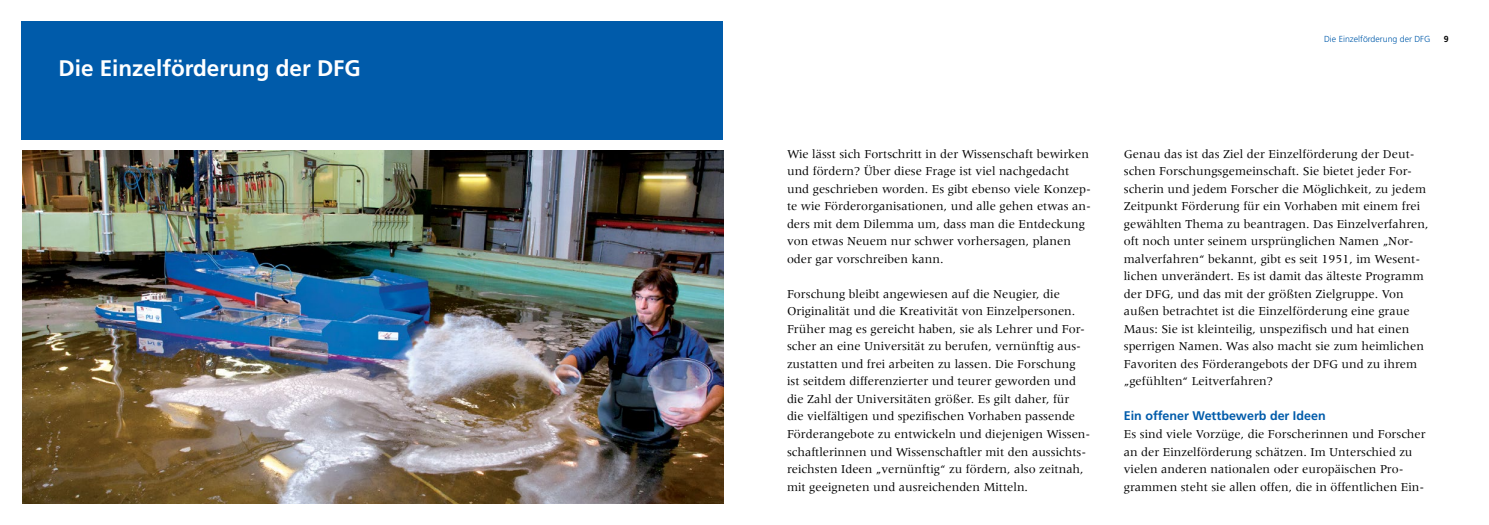
<style>
.page{position:relative;width:1489px;height:525px;background:#fff}
.page>*{position:absolute;margin:0;border:0;box-sizing:border-box;transform-origin:0 0}
.t1{font:700 22.5px "Frutiger LT Std";color:#fff}
.t2{font:12.5px/17.5px "Meridien LT Std";color:#000}
.t3{font:700 12.5px "Frutiger LT Std";color:#005baa}
.t4{font:300 8.75px "Frutiger LT Std";color:#005baa}
.t5{font:700 8.75px "Frutiger LT Std";color:#000}
</style>
<div class="page">
<div style="left:21px;top:21px;width:702px;height:119px;background:#005baa"></div>
<img style="left:22px;top:151px;width:701px;height:352px">
<h1 class="t1" style="left:58px;top:55px;width:304px">Die Einzelförderung der DFG</h1>
<p class="t4" style="left:1323px;top:34px;width:108px">Die Einzelförderung der DFG</p>
<p class="t5" style="left:1443px;top:34px;width:6px">9</p>
<p class="t2" style="left:787px;top:145px;width:305px">Wie lässt sich Fortschritt in der Wissenschaft bewirken und fördern? Über diese Frage ist viel nachgedacht und geschrieben worden. Es gibt ebenso viele Konzep&shy;te wie Förderorganisationen, und alle gehen etwas an&shy;ders mit dem Dilemma um, dass man die Entdeckung von etwas Neuem nur schwer vorhersagen, planen oder gar vorschreiben kann.</p>
<p class="t2" style="left:787px;top:285px;width:305px">Forschung bleibt angewiesen auf die Neugier, die Originalität und die Kreativität von Einzelpersonen.<br>Früher mag es gereicht haben, sie als Lehrer und For&shy;scher an eine Universität zu berufen, vernünftig aus&shy;zustatten und frei arbeiten zu lassen. Die Forschung ist seitdem differenzierter und teurer geworden und die Zahl der Universitäten größer. Es gilt daher, für<br>die vielfältigen und spezifischen Vorhaben passende Förderangebote zu entwickeln und diejenigen Wissen&shy;schaftlerinnen und Wissenschaftler mit den aussichts&shy;reichsten Ideen „vernünftig“ zu fördern, also zeitnah, mit geeigneten und ausreichenden Mitteln.</p>
<p class="t2" style="left:1123px;top:145px;width:306px">Genau das ist das Ziel der Einzelförderung der Deut&shy;schen Forschungsgemeinschaft. Sie bietet jeder For&shy;scherin und jedem Forscher die Möglichkeit, zu jedem Zeitpunkt Förderung für ein Vorhaben mit einem frei gewählten Thema zu beantragen. Das Einzelverfahren, oft noch unter seinem ursprünglichen Namen „Nor&shy;malverfahren“ bekannt, gibt es seit 1951, im Wesent&shy;lichen unverändert. Es ist damit das älteste Programm der DFG, und das mit der größten Zielgruppe. Von außen betrachtet ist die Einzelförderung eine graue Maus: Sie ist kleinteilig, unspezifisch und hat einen sperrigen Namen. Was also macht sie zum heimlichen Favoriten des Förderangebots der DFG und zu ihrem „gefühlten“ Leitverfahren?</p>
<p class="t3" style="left:1123px;top:408px;width:203px">Ein offener Wettbewerb der Ideen</p>
<p class="t2" style="left:1123px;top:425px;width:303px">Es sind viele Vorzüge, die Forscherinnen und Forscher an der Einzelförderung schätzen. Im Unterschied zu vielen anderen nationalen oder europäischen Pro&shy;grammen steht sie allen offen, die in öffentlichen Ein-</p>
</div>
